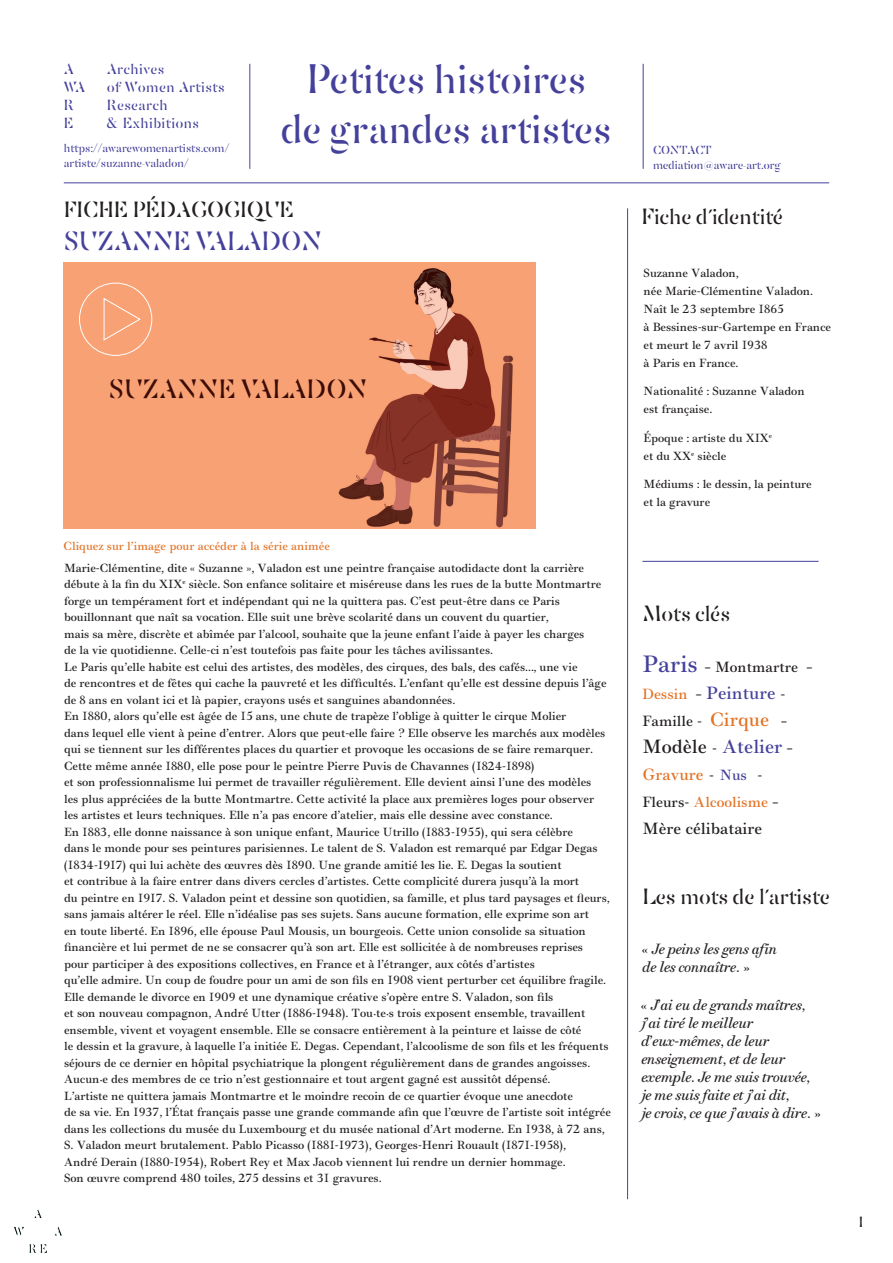
<style>
.page{position:relative;width:893px;height:1263px;background:#fff}
.page>*{position:absolute;margin:0;border:0;box-sizing:border-box;transform-origin:0 0}
.t1{font:42px/50.4px "Graduel Sirius";color:#45419b;text-align:center}
.t2{font:27px "Graduel Sirius";color:#45419b}
.t3{font:27px "Graduel Sirius";color:#3c0d07}
.t4{font:22.5px "Graduel Sirius";color:#231f20}
.t5{font:19.5px "Graduel Rastaban";color:#45419b}
.t6{font:18px "Graduel Rastaban";color:#45419b}
.t7{font:16.5px "Graduel Rastaban";color:#231f20}
.t8{font:16.5px "Graduel Rastaban";color:#e37325}
.t9{font:italic 15px/18px "Graduel";color:#231f20}
.t10{font:15px "Graduel Sirius";letter-spacing:.03em;color:#45419b}
.t11{font:15px "Graduel Rastaban";color:#231f20}
.t12{font:15px "Graduel Rastaban";color:#e37325}
.t13{font:15px "Graduel Sirius";color:#231f20}
.t14{font:12px/16.5px "Graduel Rastaban";letter-spacing:-.005em;color:#231f20}
.t15{font:12px/15px "Graduel Sirius";color:#45419b}
.t16{font:12px "Graduel Rastaban";color:#e37325}
.s1{font-size:24px;color:#45419b}
.s2{font-size:15px;color:#e37325}
.s3{font-size:15px;color:#231f20}
.s4{font-size:19.5px;color:#e37325}
.s5{color:#231f20}
.s6{font-size:15px;color:#45419b}
</style>
<div class="page">
<hr style="left:64px;top:182px;width:765px;height:1px;background:#45419b">
<hr style="left:249px;top:64px;width:1px;height:105px;background:#45419b">
<hr style="left:643px;top:64px;width:1px;height:105px;background:#45419b">
<hr style="left:627px;top:208px;width:1px;height:991px;background:#45419b">
<hr style="left:642px;top:561px;width:177px;height:1px;background:#45419b">
<img style="left:14px;top:1209px;width:48px;height:44px">
<img style="left:64px;top:263px;width:472px;height:265px">
<div style="left:79px;top:283px;width:73px;height:73px;border:1px solid #fff;border-radius:50%"></div>
<svg style="left:104px;top:298px;width:36px;height:43px;background:#f8a77d"></svg>
<p class="t10" style="left:64px;top:56px;width:12px">A</p>
<p class="t10" style="left:107px;top:56px;width:59px">Archives</p>
<p class="t10" style="left:64px;top:74px;width:23px">WA</p>
<p class="t10" style="left:107px;top:74px;width:119px">of Women Artists</p>
<p class="t10" style="left:64px;top:92px;width:12px">R</p>
<p class="t10" style="left:107px;top:92px;width:62px">Research</p>
<p class="t10" style="left:64px;top:110px;width:11px">E</p>
<p class="t10" style="left:106px;top:110px;width:94px">&amp; Exhibitions</p>
<p class="t15" style="left:64px;top:139px;width:167px">https://awarewomenartists.com/ artiste/suzanne-valadon/</p>
<p class="t15" style="left:653px;top:142px;width:129px;line-height:14.4px">CONTACT mediation@aware-art.org</p>
<h3 class="t4" style="left:64px;top:190px;width:232px">FICHE PÉDAGOGIQUE</h3>
<h2 class="t2" style="left:64px;top:218px;width:260px">SUZANNE VALADON</h2>
<h1 class="t1" style="left:281px;top:49px;width:332px">Petites histoires de grandes artistes</h1>
<h3 class="t4" style="left:641px;top:197px;width:143px">Fiche d’identité</h3>
<h2 class="t3" style="left:109px;top:365px;width:260px">SUZANNE VALADON</h2>
<p class="t16" style="left:64px;top:536px;width:268px">Cliquez sur l’image pour accéder à la série animée</p>
<p class="t14" style="left:64px;top:558px;width:548px">Marie-Clémentine, dite « Suzanne », Valadon est une peintre française autodidacte dont la carrière débute à la fin du XIX<sup>e</sup> siècle. Son enfance solitaire et miséreuse dans les rues de la butte Montmartre forge un tempérament fort et indépendant qui ne la quittera pas. C’est peut-être dans ce Paris bouillonnant que naît sa vocation. Elle suit une brève scolarité dans un couvent du quartier,<br>mais sa mère, discrète et abîmée par l’alcool, souhaite que la jeune enfant l’aide à payer les charges<br>de la vie quotidienne. Celle-ci n’est toutefois pas faite pour les tâches avilissantes.<br>Le Paris qu’elle habite est celui des artistes, des modèles, des cirques, des bals, des cafés…, une vie<br>de rencontres et de fêtes qui cache la pauvreté et les difficultés. L’enfant qu’elle est dessine depuis l’âge de 8 ans en volant ici et là papier, crayons usés et sanguines abandonnées.<br>En 1880, alors qu’elle est âgée de 15 ans, une chute de trapèze l’oblige à quitter le cirque Molier<br>dans lequel elle vient à peine d’entrer. Alors que peut-elle faire ? Elle observe les marchés aux modèles qui se tiennent sur les différentes places du quartier et provoque les occasions de se faire remarquer.<br>Cette même année 1880, elle pose pour le peintre Pierre Puvis de Chavannes (1824-1898)<br>et son professionnalisme lui permet de travailler régulièrement. Elle devient ainsi l’une des modèles<br>les plus appréciées de la butte Montmartre. Cette activité la place aux premières loges pour observer les artistes et leurs techniques. Elle n’a pas encore d’atelier, mais elle dessine avec constance.<br>En 1883, elle donne naissance à son unique enfant, Maurice Utrillo (1883-1955), qui sera célèbre<br>dans le monde pour ses peintures parisiennes. Le talent de S. Valadon est remarqué par Edgar Degas (1834-1917) qui lui achète des œuvres dès 1890. Une grande amitié les lie. E. Degas la soutient<br>et contribue à la faire entrer dans divers cercles d’artistes. Cette complicité durera jusqu’à la mort<br>du peintre en 1917. S. Valadon peint et dessine son quotidien, sa famille, et plus tard paysages et fleurs, sans jamais altérer le réel. Elle n’idéalise pas ses sujets. Sans aucune formation, elle exprime son art<br>en toute liberté. En 1896, elle épouse Paul Mousis, un bourgeois. Cette union consolide sa situation financière et lui permet de ne se consacrer qu’à son art. Elle est sollicitée à de nombreuses reprises pour participer à des expositions collectives, en France et à l’étranger, aux côtés d’artistes<br>qu’elle admire. Un coup de foudre pour un ami de son fils en 1908 vient perturber cet équilibre fragile.<br>Elle demande le divorce en 1909 et une dynamique créative s’opère entre S. Valadon, son fils<br>et son nouveau compagnon, André Utter (1886-1948). Tou·te·s trois exposent ensemble, travaillent ensemble, vivent et voyagent ensemble. Elle se consacre entièrement à la peinture et laisse de côté<br>le dessin et la gravure, à laquelle l’a initiée E. Degas. Cependant, l’alcoolisme de son fils et les fréquents séjours de ce dernier en hôpital psychiatrique la plongent régulièrement dans de grandes angoisses.<br>Aucun·e des membres de ce trio n’est gestionnaire et tout argent gagné est aussitôt dépensé.<br>L’artiste ne quittera jamais Montmartre et le moindre recoin de ce quartier évoque une anecdote<br>de sa vie. En 1937, l’État français passe une grande commande afin que l’œuvre de l’artiste soit intégrée dans les collections du musée du Luxembourg et du musée national d’Art moderne. En 1938, à 72 ans, S. Valadon meurt brutalement. Pablo Picasso (1881-1973), Georges-Henri Rouault (1871-1958),<br>André Derain (1880-1954), Robert Rey et Max Jacob viennent lui rendre un dernier hommage.<br>Son œuvre comprend 480 toiles, 275 dessins et 31 gravures.</p>
<p class="t14" style="left:644px;top:263px;width:189px;line-height:18px">Suzanne Valadon,<br>née Marie-Clémentine Valadon.<br>Naît le 23 septembre 1865<br>à Bessines-sur-Gartempe en France et meurt le 7 avril 1938<br>à Paris en France.</p>
<p class="t14" style="left:644px;top:381px;width:163px;line-height:18px">Nationalité : Suzanne Valadon est française.</p>
<p class="t14" style="left:644px;top:428px;width:130px;line-height:18px">Époque : artiste du XIX<sup>e </sup>et du XX<sup>e</sup> siècle</p>
<p class="t14" style="left:644px;top:474px;width:170px;line-height:18px">Médiums : le dessin, la peinture et la gravure</p>
<h3 class="t4" style="left:642px;top:594px;width:89px">Mots clés</h3>
<p class="t11" style="left:642px;top:654px;width:172px"><span class="s1">Paris</span> – Montmartre –</p>
<h3 class="t6" style="left:642px;top:678px;width:144px"><span class="s2">Dessin</span> <span class="s3">–</span> Peinture <span class="s3">-</span></h3>
<p class="t11" style="left:642px;top:708px;width:146px">Famille - <span class="s4">Cirque</span> –</p>
<h3 class="t5" style="left:642px;top:730px;width:152px"><span class="s5">Modèle</span> <span class="s3">-</span> Atelier <span class="s3">–</span></h3>
<h3 class="t8" style="left:642px;top:761px;width:122px">Gravure <span class="s3">-</span> <span class="s6">Nus</span> <span class="s3">-</span></h3>
<p class="t12" style="left:642px;top:789px;width:138px"><span class="s5">Fleurs-</span> Alcoolisme <span class="s5">–</span></p>
<h3 class="t7" style="left:642px;top:815px;width:121px">Mère célibataire</h3>
<h3 class="t4" style="left:643px;top:877px;width:189px">Les mots de l’artiste</h3>
<p class="t9" style="left:643px;top:940px;width:136px">« Je peins les gens afin de les connaître. »</p>
<p class="t9" style="left:641px;top:996px;width:180px">« J’ai eu de grands maîtres, j’ai tiré le meilleur d’eux-mêmes, de leur enseignement, et de leur exemple. Je me suis trouvée, je me suis faite et j’ai dit,<br>je crois, ce que j’avais à dire. »</p>
<p class="t13" style="left:859px;top:1209px;width:6px">1</p>
</div>
